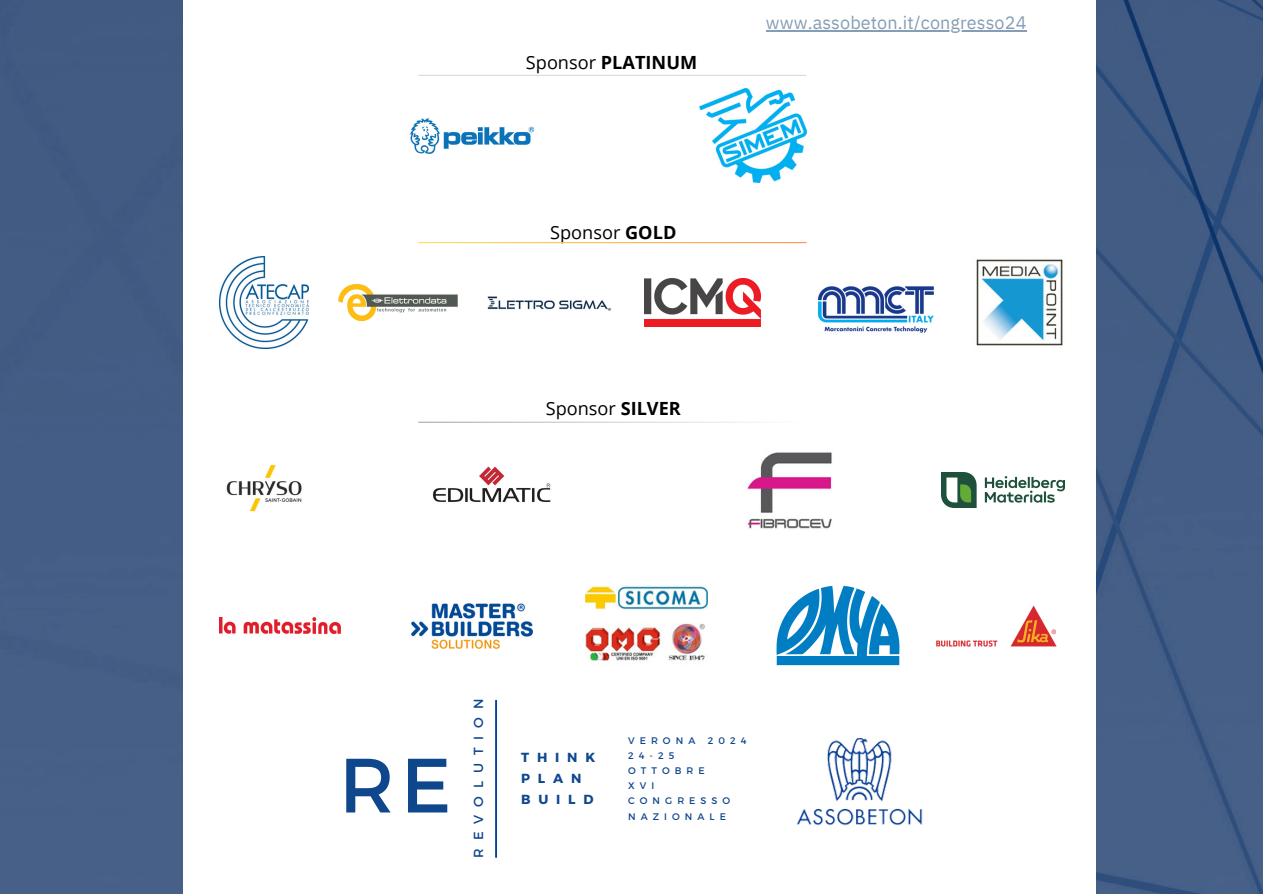
<style>
.page{position:relative;width:1263px;height:894px;background:#fff}
.page>*{position:absolute;margin:0;border:0;box-sizing:border-box;transform-origin:0 0}
.t1{font:76.65px "Montserrat";color:#0f478d}
.t2{font:18.15px "Open Sans";color:#000}
.t3{font:700 18.15px "Open Sans";color:#000}
.t4{font:18px "IBM Plex Sans";letter-spacing:.005em;color:#869eb5}
.t5{font:700 13.2px/20.9px "Montserrat";letter-spacing:.6em;color:#0f478d}
.t6{font:13.2px "Montserrat";letter-spacing:.6em;color:#0f478d}
.t7{font:9.6px/15.1px "Montserrat";letter-spacing:.53em;color:#0f478d}
.s1{font-weight:400}
.s2{font-weight:700}
</style>
<div class="page">
<div style="left:0;top:0;width:1263px;height:893px;background:#435d86"></div>
<div style="left:184px;top:0;width:912px;height:893px;background:#fff"></div>
<hr style="left:495px;top:699px;width:2px;height:158px;background:#03419c">
<img style="left:796px;top:737px;width:127px;height:89px">
<hr style="left:766px;top:30px;width:261px;height:2px;background:#869eb5">
<hr style="left:418px;top:75px;width:389px;height:1px;background:#d9d9d9">
<img style="left:777px;top:585px;width:122px;height:80px">
<img style="left:585px;top:586px;width:123px;height:75px">
<img style="left:747px;top:452px;width:85px;height:77px">
<img style="left:219px;top:257px;width:89px;height:91px">
<img style="left:338px;top:283px;width:120px;height:39px">
<img style="left:488px;top:296px;width:123px;height:15px">
<img style="left:936px;top:605px;width:121px;height:42px">
<img style="left:410px;top:118px;width:125px;height:36px">
<img style="left:699px;top:88px;width:107px;height:95px">
<img style="left:644px;top:279px;width:116px;height:47px">
<img style="left:817px;top:286px;width:117px;height:47px">
<img style="left:219px;top:617px;width:122px;height:16px">
<img style="left:942px;top:472px;width:123px;height:35px">
<img style="left:226px;top:464px;width:76px;height:48px">
<img style="left:411px;top:603px;width:122px;height:45px">
<img style="left:433px;top:466px;width:118px;height:37px">
<img style="left:976px;top:259px;width:87px;height:87px">
<p class="t3" style="left:526px;top:49px;width:173px"><span class="s1">Sponsor</span> PLATINUM</p>
<p class="t2" style="left:550px;top:219px;width:128px">Sponsor <span class="s2">GOLD</span></p>
<p class="t2" style="left:546px;top:396px;width:137px">Sponsor <span class="s2">SILVER</span></p>
<p class="t4" style="left:766px;top:11px;width:262px">www.assobeton.it/congresso24</p>
<p class="t1" style="left:339px;top:735px;width:114px">RE</p>
<h2 class="t6" style="left:470px;top:857px;width:160px;rotate:-90deg">REVOLUTION</h2>
<p class="t5" style="left:521px;top:745px;width:76px">THINK<br>PLAN</p>
<p class="t5" style="left:521px;top:787px;width:74px">BUILD</p>
<h2 class="t7" style="left:628px;top:732px;width:69px">VERONA</h2>
<h2 class="t7" style="left:708px;top:732px;width:40px">2024</h2>
<p class="t7" style="left:628px;top:747px;width:48px">24-25</p>
<p class="t7" style="left:628px;top:762px;width:78px">OTTOBRE</p>
<h2 class="t7" style="left:628px;top:777px;width:28px">XVI</h2>
<p class="t7" style="left:628px;top:792px;width:104px">CONGRESSO<br>NAZIONALE</p>
</div>
